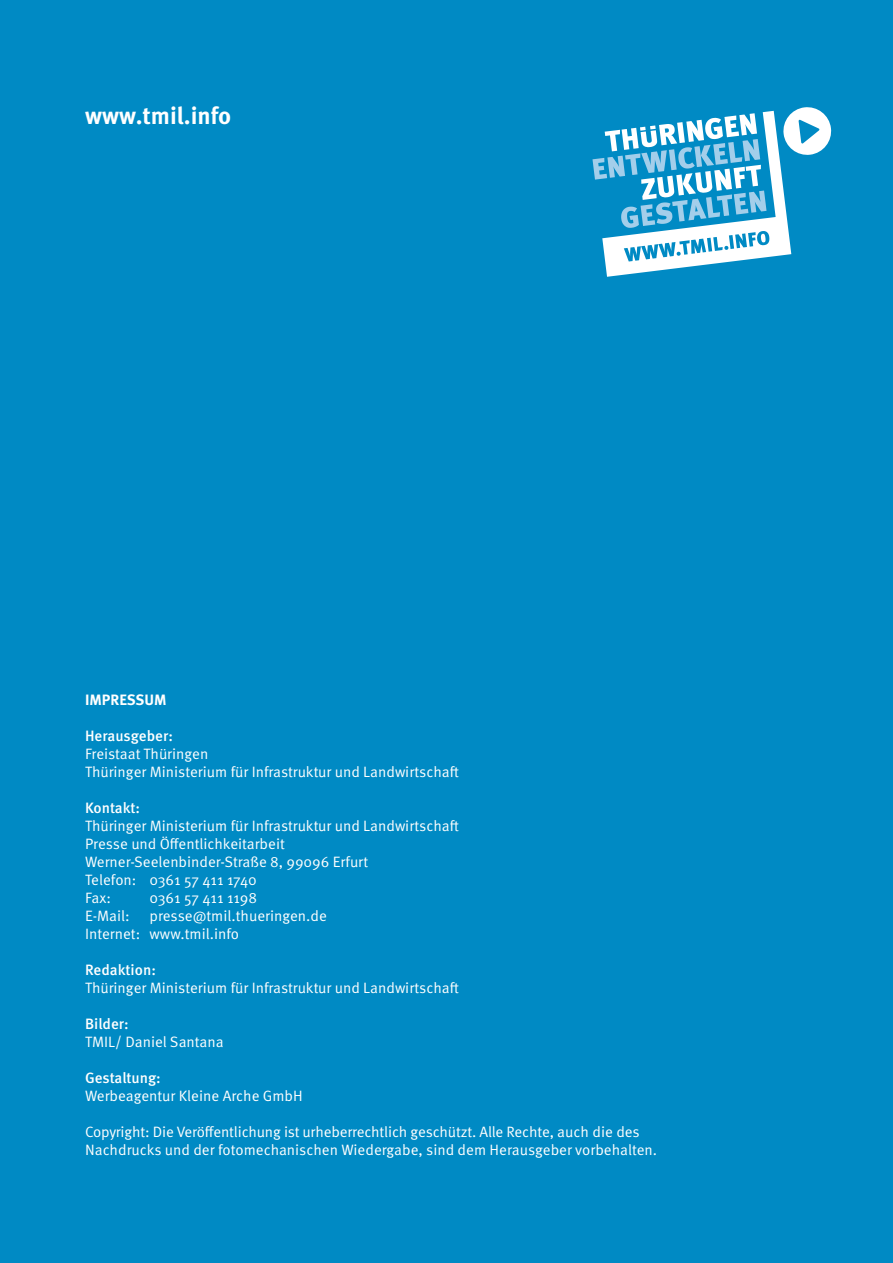
<style>
.page{position:relative;width:893px;height:1263px;background:#008ac4}
.page>*{position:absolute;margin:0;border:0;box-sizing:border-box;transform-origin:0 0}
.t1{font:700 24px "Meta OT";color:#fff}
.t2{font:15px/18px "Meta OT Norm";color:#fff}
.t3{font:500 15px "Meta OT";color:#fff}
.t4{font:700 15px "Meta OT";color:#fff}
</style>
<div class="page">
<svg style="left:592px;top:107px;width:240px;height:170px"></svg>
<h1 class="t1" style="left:85px;top:101px;width:148px">www.tmil.info</h1>
<p class="t4" style="left:85px;top:690px;width:83px">IMPRESSUM</p>
<p class="t3" style="left:85px;top:726px;width:89px">Herausgeber:</p>
<p class="t2" style="left:85px;top:745px;width:375px">Freistaat Thüringen<br>Thüringer Ministerium für Infrastruktur und Landwirtschaft</p>
<p class="t3" style="left:85px;top:798px;width:57px">Kontakt:</p>
<p class="t2" style="left:85px;top:817px;width:375px">Thüringer Ministerium für Infrastruktur und Landwirtschaft Presse und Öffentlichkeitarbeit Werner-Seelenbinder-Straße 8, 99096 Erfurt<br>Telefon: 0361 57 411 1740<br>Fax:</p>
<p class="t2" style="left:150px;top:889px;width:109px">0361 57 411 1198</p>
<p class="t2" style="left:85px;top:907px;width:243px;text-indent:64px">presse@tmil.thueringen.de<br>Internet: www.tmil.info</p>
<p class="t3" style="left:85px;top:960px;width:72px">Redaktion:</p>
<p class="t2" style="left:85px;top:979px;width:375px">Thüringer Ministerium für Infrastruktur und Landwirtschaft</p>
<p class="t3" style="left:85px;top:1014px;width:45px">Bilder:</p>
<p class="t2" style="left:85px;top:1033px;width:140px">TMIL/ Daniel Santana</p>
<p class="t3" style="left:85px;top:1068px;width:77px">Gestaltung:</p>
<p class="t2" style="left:85px;top:1087px;width:219px">Werbeagentur Kleine Arche GmbH</p>
<p class="t2" style="left:85px;top:1123px;width:574px">Copyright: Die Veröffentlichung ist urheberrechtlich geschützt. Alle Rechte, auch die des<br>Nachdrucks und der fotomechanischen Wiedergabe, sind dem Herausgeber vorbehalten.</p>
<p class="t2" style="left:85px;top:907px;width:46px">E-Mail:</p>
</div>
